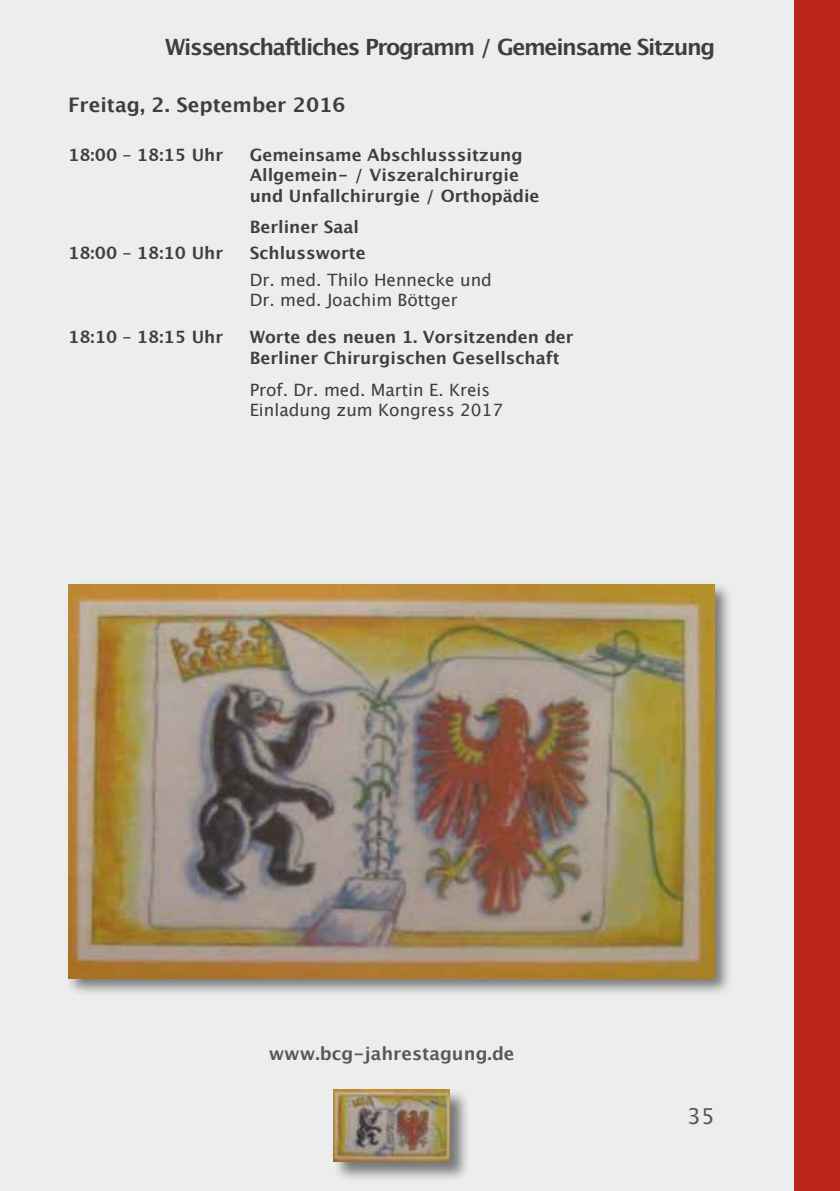
<style>
.page{position:relative;width:840px;height:1191px;background:#fff}
.page>*{position:absolute;margin:0;border:0;box-sizing:border-box;transform-origin:0 0}
.t1{font:700 22.4px "Lucida Grande";letter-spacing:-.06em;color:#3e3d40}
.t2{font:22px "Lucida Grande";color:#58585a}
.t3{font:700 20px "Lucida Grande";color:#3e3d40}
.t4{font:700 18px "Lucida Grande";color:#58585a}
.t5{font:700 17px/20.4px "Lucida Grande";color:#3e3d40}
.t6{font:17px/20.4px "Lucida Grande";color:#3e3d40}
</style>
<div class="page">
<div style="left:0;top:0;width:839px;height:1191px;background:#eceded"></div>
<div style="left:332px;top:1088px;width:138px;height:94px;background:#000;opacity:.5"></div>
<img style="left:333px;top:1089px;width:116px;height:72px">
<div style="left:794px;top:0;width:45px;height:1191px;background:#bb261a"></div>
<div style="left:65px;top:581px;width:667px;height:415px;background:#000;opacity:.5"></div>
<img style="left:68px;top:584px;width:645px;height:394px">
<h1 class="t1" style="left:165px;top:29px;width:551px">Wissenschaftliches Programm / Gemeinsame Sitzung</h1>
<p class="t3" style="left:68px;top:89px;width:279px">Freitag, 2. September 2016</p>
<p class="t5" style="left:68px;top:144px;width:156px">18:00 – 18:15 Uhr</p>
<p class="t5" style="left:249px;top:144px;width:291px">Gemeinsame Abschlusssitzung<br>Allgemein- / Viszeralchirurgie und Unfallchirurgie / Orthopädie</p>
<p class="t5" style="left:249px;top:217px;width:111px">Berliner Saal</p>
<p class="t5" style="left:68px;top:243px;width:156px">18:00 – 18:10 Uhr</p>
<p class="t5" style="left:249px;top:243px;width:117px">Schlussworte</p>
<p class="t6" style="left:249px;top:269px;width:243px">Dr. med. Thilo Hennecke und<br>Dr. med. Joachim Böttger</p>
<p class="t5" style="left:68px;top:327px;width:156px">18:10 – 18:15 Uhr</p>
<p class="t5" style="left:249px;top:327px;width:325px">Worte des neuen 1. Vorsitzenden der<br>Berliner Chirurgischen Gesellschaft</p>
<p class="t6" style="left:249px;top:379px;width:255px">Prof. Dr. med. Martin E. Kreis<br>Einladung zum Kongress 2017</p>
<p class="t4" style="left:268px;top:1038px;width:247px">www.bcg-jahrestagung.de</p>
<p class="t2" style="left:687px;top:1103px;width:29px">35</p>
</div>
